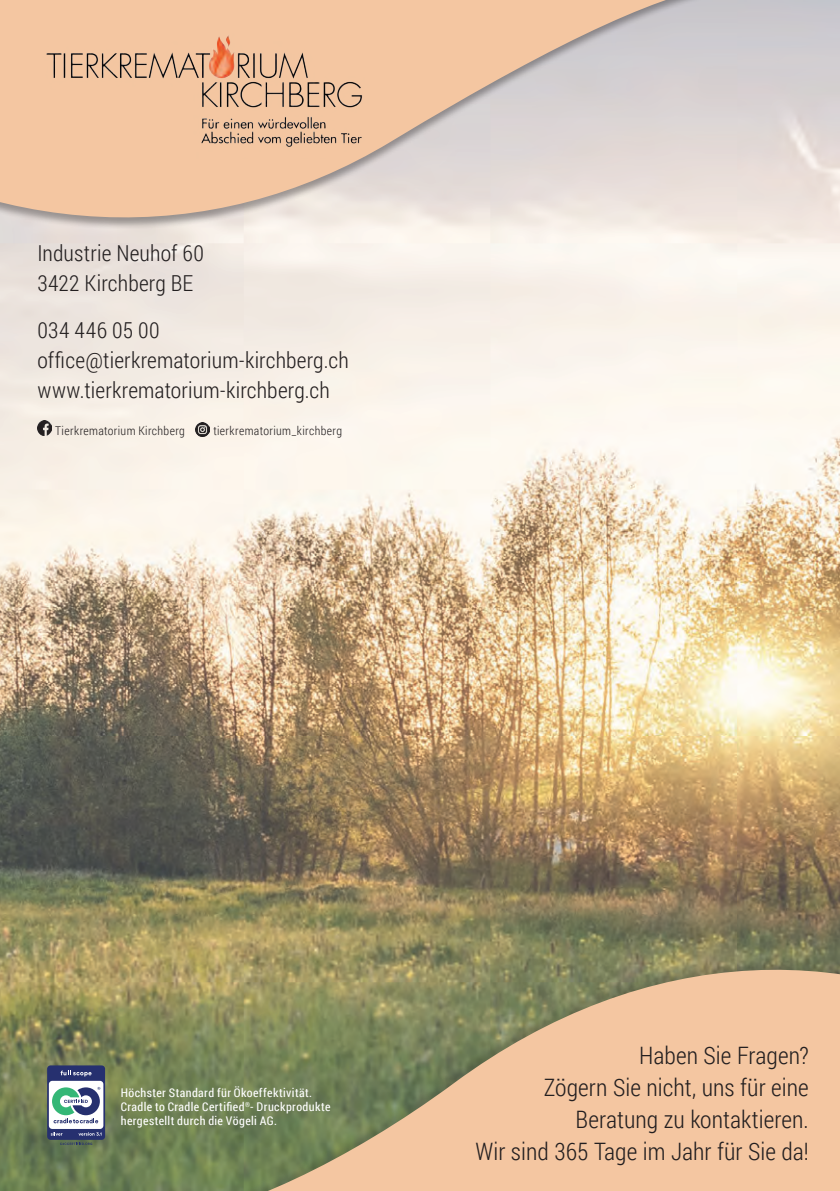
<style>
.page{position:relative;width:840px;height:1191px;background:#fff}
.page>*{position:absolute;margin:0;border:0;box-sizing:border-box;transform-origin:0 0}
.t1{font:300 24px/32px "Roboto Condensed";color:#231f20;text-align:right}
.t2{font:300 22px/30px "Roboto Condensed";letter-spacing:.01em;color:#231f20}
.t3{font:12px/14px "Roboto Condensed";letter-spacing:.035em;color:#fff}
.t4{font:300 12px "Roboto Condensed";letter-spacing:.03em;color:#231f20}
</style>
<div class="page">
<img style="left:0;top:0;width:839px;height:1191px">
<img style="left:37px;top:421px;width:15px;height:14px">
<img style="left:195px;top:422px;width:15px;height:15px">
<svg style="left:0;top:0;width:731px;height:251px;background:#e7d2c2"></svg>
<img style="left:37px;top:27px;width:340px;height:132px">
<svg style="left:158px;top:934px;width:681px;height:257px;background:#b7a57c"></svg>
<div style="left:47px;top:1065px;width:58px;height:74px;background:#26306f;border-radius:3px"></div>
<div style="left:49px;top:1080px;width:54px;height:49px;background:#fff;border-radius:3px"></div>
<svg style="left:52px;top:1087px;width:48px;height:36px"></svg>
<svg style="left:51px;top:1132px;width:11px;height:3px"></svg>
<svg style="left:61px;top:1070px;width:30px;height:6px"></svg>
<svg style="left:78px;top:1132px;width:23px;height:3px"></svg>
<svg style="left:60px;top:1142px;width:32px;height:3px"></svg>
<p class="t2" style="left:37px;top:238px;width:168px">Industrie Neuhof 60<br>3422 Kirchberg BE</p>
<p class="t2" style="left:37px;top:315px;width:313px">034 446 05 00 office@tierkrematorium-kirchberg.ch www.tierkrematorium-kirchberg.ch</p>
<p class="t4" style="left:55px;top:423px;width:131px">Tierkrematorium Kirchberg</p>
<p class="t4" style="left:213px;top:423px;width:130px">tierkrematorium_kirchberg</p>
<p class="t3" style="left:121px;top:1085px;width:211px">Höchster Standard für Ökoeffektivität.<br>Cradle to Cradle Certified<sup>®</sup>- Druckprodukte hergestellt durch die Vögeli AG.</p>
<p class="t1" style="left:475px;top:1038px;width:334px">Haben Sie Fragen?<br>Zögern Sie nicht, uns für eine<br>Beratung zu kontaktieren.<br>Wir sind 365 Tage im Jahr für Sie da!</p>
</div>
